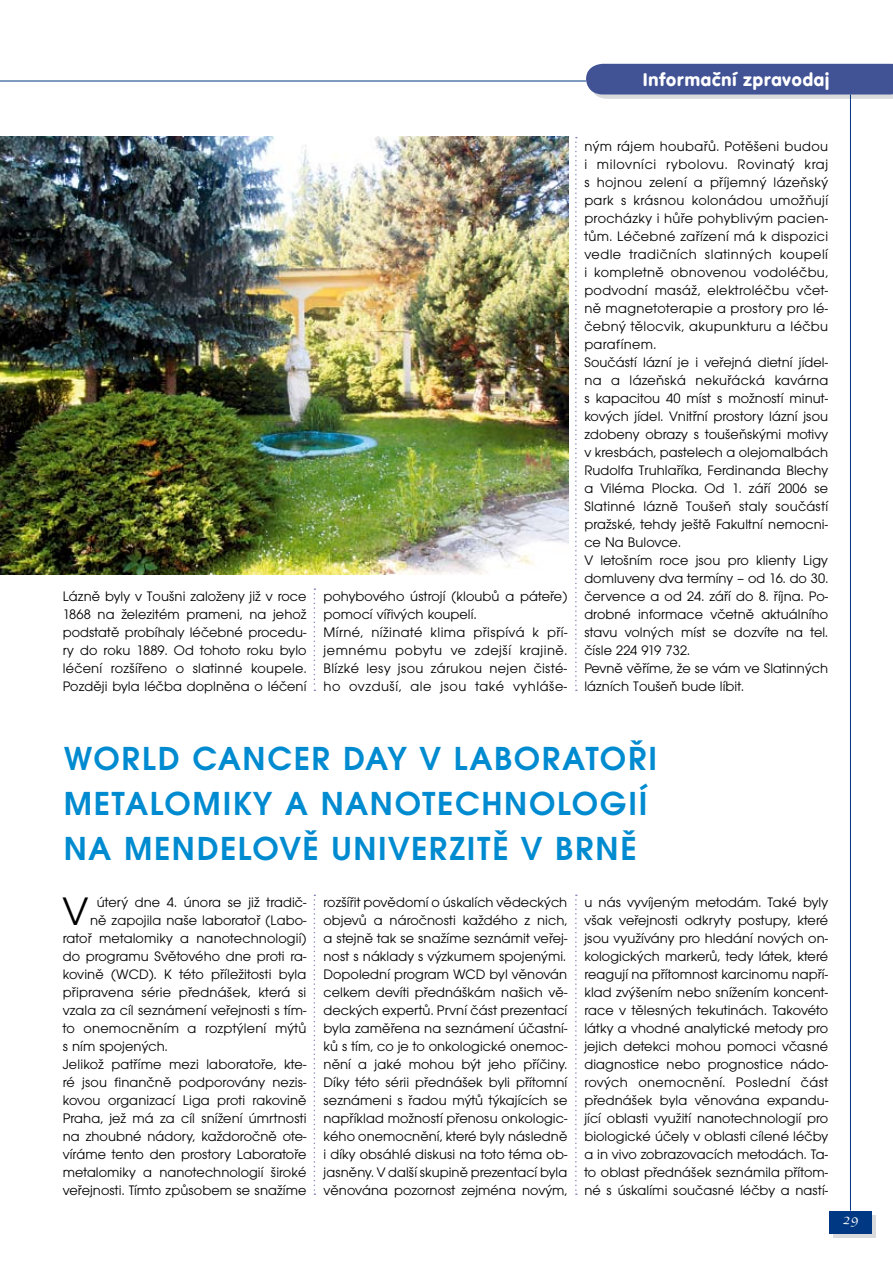
<style>
.page{position:relative;width:893px;height:1263px;background:#fff}
.page>*{position:absolute;margin:0;border:0;box-sizing:border-box;transform-origin:0 0}
.t1{font:41.1px "Avant Gar Got Itc TCE Boo";color:#000}
.t2{font:34.5px/45px "Avant Gar Got Itc TCE Dem";letter-spacing:.05em;color:#008bd0}
.t3{font:900 18px "VAG Rounded CE";letter-spacing:.05em;color:#fff}
.t4{font:14.25px/18px "Avant Gar Got Itc TCE Boo";letter-spacing:.005em;color:#000;text-align:justify}
.t5{font:14.25px/18px "Avant Gar Got Itc TCE Boo";letter-spacing:.025em;color:#000}
.t6{font:14.25px "Apple Chancery";color:#fff}
</style>
<div class="page">
<svg style="left:833px;top:1215px;width:43px;height:23px"></svg>
<svg style="left:586px;top:64px;width:307px;height:35px;background:#56669f"></svg>
<div style="left:829px;top:1210px;width:43px;height:23px;background:#003883"></div>
<hr style="left:850px;top:94px;width:1px;height:1116px;background:#003883">
<hr style="left:0;top:81px;width:586px;height:1px;background:#003883">
<img style="left:0;top:137px;width:568px;height:437px">
<svg style="left:314px;top:894px;width:1px;height:301px"></svg>
<svg style="left:314px;top:588px;width:1px;height:103px"></svg>
<svg style="left:575px;top:137px;width:2px;height:554px"></svg>
<svg style="left:575px;top:894px;width:2px;height:301px"></svg>
<p class="t3" style="left:643px;top:68px;width:187px">Informační zpravodaj</p>
<p class="t4" style="left:63px;top:587px;width:245px">Lázně byly v Toušni založeny již v roce 1868 na železitém prameni, na jehož podstatě probíhaly léčebné procedu&shy;ry do roku 1889. Od tohoto roku bylo léčení rozšířeno o slatinné koupele.<br>Později byla léčba doplněna o léčení</p>
<p class="t5" style="left:324px;top:587px;width:245px">pohybového ústrojí (kloubů a páteře) pomocí vířivých koupelí.<br>Mírné, nížinaté klima přispívá k pří&shy;jemnému pobytu ve zdejší krajině.<br>Blízké lesy jsou zárukou nejen čisté&shy;ho ovzduší, ale jsou také vyhláše-</p>
<p class="t4" style="left:584px;top:137px;width:245px;text-align:left">ným rájem houbařů. Potěšeni budou i milovníci rybolovu. Rovinatý kraj s hojnou zelení a příjemný lázeňský park s krásnou kolonádou umožňují procházky i hůře pohyblivým pacien&shy;tům. Léčebné zařízení má k dispozici vedle tradičních slatinných koupelí i kompletně obnovenou vodoléčbu, podvodní masáž, elektroléčbu včet&shy;ně magnetoterapie a prostory pro lé&shy;čebný tělocvik, akupunkturu a léčbu parafínem.<br>Součástí lázní je i veřejná dietní jídel&shy;na a lázeňská nekuřácká kavárna s kapacitou 40 míst s možností minut&shy;kových jídel. Vnitřní prostory lázní jsou zdobeny obrazy s toušeňskými motivy v kresbách, pastelech a olejomalbách Rudolfa Truhlaříka, Ferdinanda Blechy a Viléma Plocka. Od 1. září 2006 se Slatinné lázně Toušeň staly součástí pražské, tehdy ještě Fakultní nemocni&shy;ce Na Bulovce.<br>V letošním roce jsou pro klienty Ligy domluveny dva termíny – od 16. do 30. července a od 24. září do 8. října. Po&shy;drobné informace včetně aktuálního stavu volných míst se dozvíte na tel. čísle 224 919 732.<br>Pevně věříme, že se vám ve Slatinných lázních Toušeň bude líbit.</p>
<h2 class="t2" style="left:64px;top:736px;width:595px">WORLD CANCER DAY V LABORATOŘI<br>METALOMIKY A NANOTECHNOLOGIÍ<br>NA M ENDELOVĚ UNIVERZITĚ VBRNĚ</h2>
<h1 class="t1" style="left:63px;top:887px;width:27px">V</h1>
<p class="t4" style="left:97px;top:893px;width:211px">úterý dne 4. února se již tradič-</p>
<p class="t4" style="left:90px;top:911px;width:218px">ně zapojila naše laboratoř (Labo-</p>
<p class="t4" style="left:63px;top:929px;width:245px">ratoř metalomiky a nanotechnologií)</p>
<p class="t4" style="left:63px;top:947px;width:245px">do programu Světového dne proti ra-</p>
<p class="t4" style="left:63px;top:965px;width:245px">kovině (WCD). K této příležitosti byla</p>
<p class="t4" style="left:63px;top:983px;width:245px">připravena série přednášek, která si</p>
<p class="t4" style="left:63px;top:1001px;width:245px">vzala za cíl seznámení veřejnosti s tím-</p>
<p class="t4" style="left:63px;top:1019px;width:245px">to onemocněním a rozptýlení mýtů</p>
<p class="t4" style="left:63px;top:1037px;width:106px">s ním spojených.</p>
<p class="t4" style="left:63px;top:1055px;width:245px">Jelikož patříme mezi laboratoře, kte-</p>
<p class="t4" style="left:63px;top:1073px;width:245px">ré jsou finančně podporovány nezis-</p>
<p class="t4" style="left:63px;top:1091px;width:245px">kovou organizací Liga proti rakovině</p>
<p class="t4" style="left:63px;top:1109px;width:245px">Praha, jež má za cíl snížení úmrtnosti</p>
<p class="t4" style="left:63px;top:1127px;width:245px">na zhoubné nádory, každoročně ote-</p>
<p class="t4" style="left:63px;top:1145px;width:245px">víráme tento den prostory Laboratoře</p>
<p class="t4" style="left:63px;top:1163px;width:245px">metalomiky a nanotechnologií široké</p>
<p class="t4" style="left:63px;top:1181px;width:245px">veřejnosti. Tímto způsobem se snažíme</p>
<p class="t4" style="left:324px;top:893px;width:245px">rozšířit povědomí o úskalích vědeckých objevů a náročnosti každého z nich, a stejně tak se snažíme seznámit veřej&shy;nost s náklady s výzkumem spojenými.<br>Dopolední program WCD byl věnován celkem devíti přednáškám našich vě&shy;deckých expertů. První část prezentací byla zaměřena na seznámení účastní&shy;ků s tím, co je to onkologické onemoc&shy;nění a jaké mohou být jeho příčiny.<br>Díky této sérii přednášek byli přítomní seznámeni s řadou mýtů týkajících se například možností přenosu onkologic&shy;kého onemocnění, které byly následně i díky obsáhlé diskusi na toto téma ob&shy;jasněny. V další skupině prezentací byla věnována pozornost zejména novým,</p>
<p class="t4" style="left:584px;top:893px;width:245px">u nás vyvíjeným metodám. Také byly však veřejnosti odkryty postupy, které jsou využívány pro hledání nových on&shy;kologických markerů, tedy látek, které reagují na přítomnost karcinomu napří&shy;klad zvýšením nebo snížením koncent&shy;race v tělesných tekutinách. Takovéto látky a vhodné analytické metody pro jejich detekci mohou pomoci včasné diagnostice nebo prognostice nádo&shy;rových onemocnění. Poslední část přednášek byla věnována expandu&shy;jící oblasti využití nanotechnologií pro biologické účely v oblasti cílené léčby a in vivo zobrazovacích metodách. Ta&shy;to oblast přednášek seznámila přítom&shy;né s úskalími současné léčby a nastí-</p>
<p class="t6" style="left:843px;top:1208px;width:18px">29</p>
</div>
